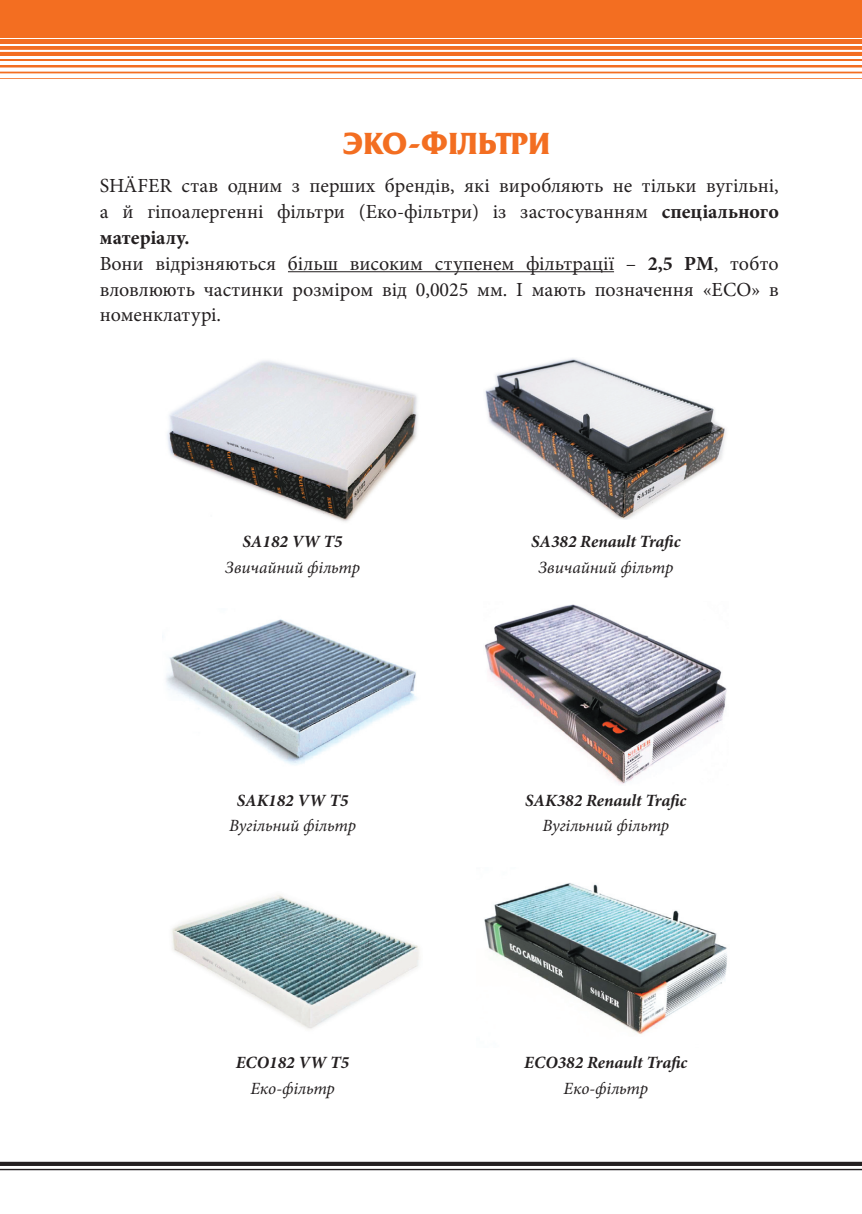
<style>
.page{position:relative;width:862px;height:1214px;background:#fff}
.page>*{position:absolute;margin:0;border:0;box-sizing:border-box;transform-origin:0 0}
.t1{font:700 30px "Friz Quadrata C";color:#f36e21}
.t2{font:20px/25.8px "Minion Pro";color:#231f20}
.t3{font:italic 700 17.2px "Minion Pro";color:#231f20}
.t4{font:italic 17.2px "Minion Pro";letter-spacing:-.015em;color:#231f20}
.s1{font-weight:700}
</style>
<div class="page">
<div style="left:0;top:0;width:862px;height:79px;background:#f36e21"></div>
<div style="left:0;top:73px;width:862px;height:5px;background:#fff"></div>
<div style="left:0;top:67px;width:862px;height:5px;background:#fff"></div>
<hr style="left:0;top:62px;width:862px;height:3px;background:#fff">
<hr style="left:0;top:56px;width:862px;height:2px;background:#fff">
<hr style="left:0;top:50px;width:862px;height:2px;background:#fff">
<hr style="left:0;top:44px;width:862px;height:1px;background:#fff">
<hr style="left:0;top:38px;width:862px;height:1px;background:#fff">
<svg style="left:0;top:1161px;width:862px;height:4px;fill:#231f20"></svg>
<hr style="left:0;top:1168px;width:862px;height:2px;background:#231f20">
<hr style="left:288px;top:271px;width:326px;height:1px;background:#231f20">
<img style="left:167px;top:360px;width:251px;height:162px">
<img style="left:166px;top:619px;width:251px;height:146px">
<img style="left:172px;top:895px;width:248px;height:134px">
<img style="left:485px;top:358px;width:241px;height:161px">
<img style="left:485px;top:604px;width:242px;height:180px">
<img style="left:484px;top:883px;width:244px;height:152px">
<h1 class="t1" style="left:343px;top:126px;width:135px">ЭКО-ФіЛЬТРИ</h1>
<p class="t2" style="left:100px;top:173px;width:680px">SHÄFER став одним з перших брендів, які виробляють не тільки вугільні, а й гіпоалергенні фільтри (Еко-фільтри) із застосуванням <span class="s1">спеціального матеріалу.<br></span>Вони відрізняються більш високим ступенем фільтрації – <span class="s1">2,5 PM</span>, тобто вловлюють частинки розміром від 0,0025 мм. І мають позначення «ECO» в номенклатурі.</p>
<p class="t3" style="left:243px;top:529px;width:102px">SA182 VW T5</p>
<p class="t4" style="left:225px;top:555px;width:136px">Звичайний фільтр</p>
<p class="t3" style="left:237px;top:787px;width:113px">SAK182 VW T5</p>
<p class="t4" style="left:229px;top:813px;width:128px">Вугільний фільтр</p>
<p class="t3" style="left:236px;top:1049px;width:115px">ECO182 VW T5</p>
<p class="t4" style="left:250px;top:1076px;width:86px">Еко-фільтр</p>
<p class="t3" style="left:531px;top:529px;width:151px">SA382 Renault Trafic</p>
<p class="t4" style="left:538px;top:555px;width:136px">Звичайний фільтр</p>
<p class="t3" style="left:525px;top:787px;width:163px">SAK382 Renault Trafic</p>
<p class="t4" style="left:542px;top:813px;width:128px">Вугільний фільтр</p>
<p class="t3" style="left:524px;top:1049px;width:165px">ECO382 Renault Trafic</p>
<p class="t4" style="left:563px;top:1076px;width:86px">Еко-фільтр</p>
</div>
